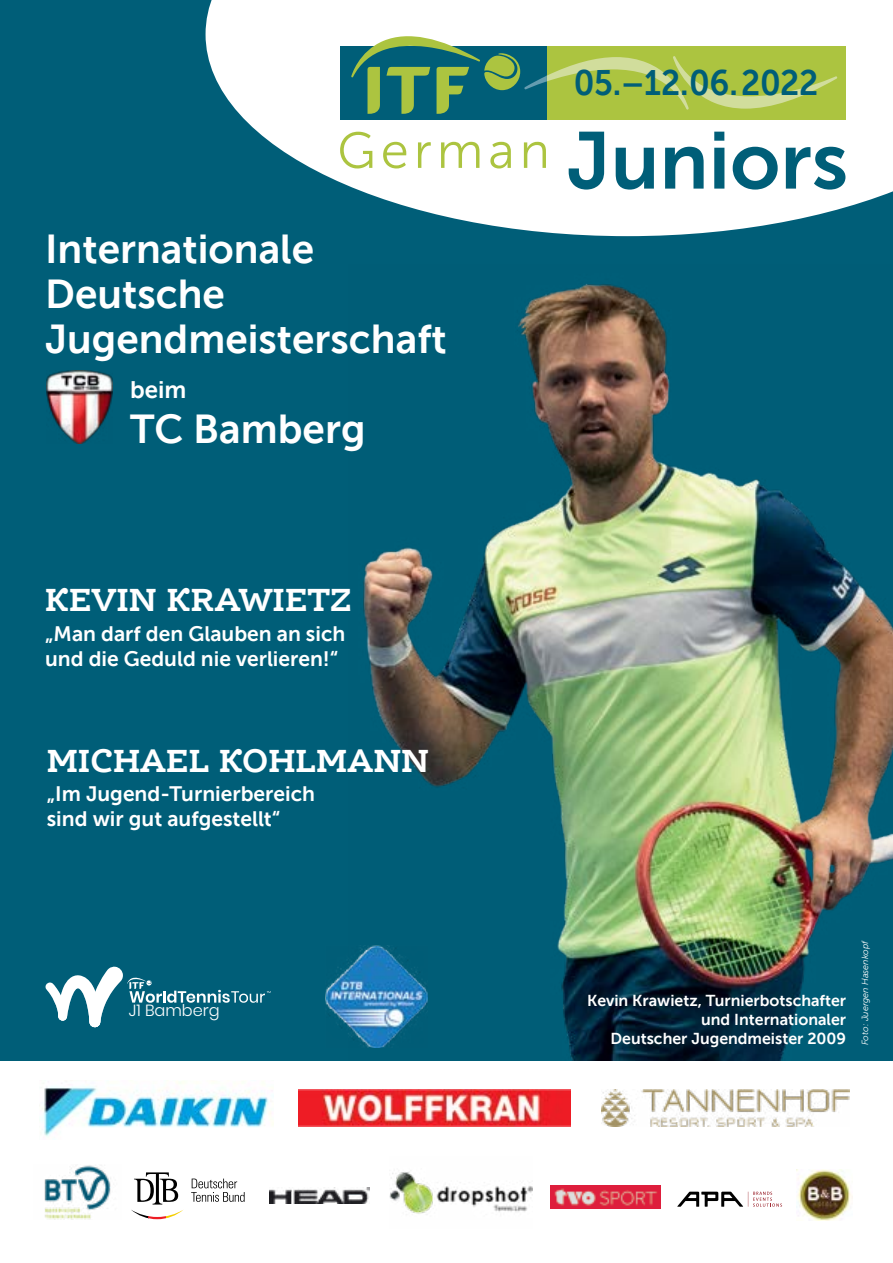
<style>
.page{position:relative;width:893px;height:1263px;background:#fff}
.page>*{position:absolute;margin:0;border:0;box-sizing:border-box;transform-origin:0 0}
.t1{font:80.25px "Museo Sans 700";color:#005e78}
.t2{font:40.5px/45px "Museo Sans 700";color:#fff}
.t3{font:35.55px "Museo Sans 700";letter-spacing:-.01em;color:#005e78;scale:.93 1}
.t4{font:700 34.5px "Ernestine Offc Pro";color:#fff;scale:.95 1}
.t5{font:24px "Museo Sans 700";color:#fff}
.t6{font:21px/25.2px "Museo Sans 700";color:#fff}
.t7{font:300 16.2px "Poppins";color:#fff}
.t8{font:15.9px/19px "Museo Sans 700";color:#fff;text-align:right}
.t9{font:italic 9px "Museo Sans 300";color:#fff}
</style>
<div class="page">
<div style="left:0;top:0;width:893px;height:1061px;background:#005e78"></div>
<img style="left:363px;top:284px;width:530px;height:777px">
<svg style="left:206px;top:0;width:687px;height:236px"></svg>
<div style="left:340px;top:46px;width:506px;height:73px;background:#acc440"></div>
<div style="left:340px;top:46px;width:207px;height:73px;background:#005e78"></div>
<svg style="left:351px;top:36px;width:486px;height:78px"></svg>
<img style="left:44px;top:1165px;width:67px;height:54px">
<svg style="left:134px;top:1172px;width:44px;height:32px"></svg>
<svg style="left:191px;top:1178px;width:54px;height:24px"></svg>
<svg style="left:131px;top:1210px;width:17px;height:8px"></svg>
<svg style="left:148px;top:1216px;width:18px;height:3px"></svg>
<svg style="left:166px;top:1210px;width:17px;height:9px"></svg>
<img style="left:270px;top:1188px;width:99px;height:15px">
<img style="left:42px;top:1081px;width:231px;height:56px">
<img style="left:389px;top:1172px;width:144px;height:42px">
<img style="left:47px;top:370px;width:66px;height:73px">
<img style="left:326px;top:947px;width:101px;height:101px">
<svg style="left:45px;top:966px;width:226px;height:62px"></svg>
<img style="left:299px;top:1090px;width:272px;height:36px">
<img style="left:602px;top:1089px;width:248px;height:37px">
<svg style="left:677px;top:1192px;width:105px;height:15px"></svg>
<img style="left:797px;top:1169px;width:55px;height:51px">
<img style="left:551px;top:1186px;width:110px;height:22px">
<h3 class="t3" style="left:574px;top:63px;width:264px">05.–12.06.2022</h3>
<h1 class="t1" style="left:337px;top:116px;width:512px"><sup>German</sup> Juniors</h1>
<h2 class="t2" style="left:45px;top:226px;width:403px">Internationale<br>Deutsche<br>Jugendmeisterschaft</h2>
<p class="t5" style="left:130px;top:376px;width:58px">beim</p>
<h2 class="t2" style="left:130px;top:406px;width:237px">TC Bamberg</h2>
<h3 class="t4" style="left:45px;top:577px;width:324px">KEVIN KRAWIETZ</h3>
<p class="t6" style="left:45px;top:621px;width:302px">„Man darf den Glauben an sich und die Geduld nie verlieren!“</p>
<h3 class="t4" style="left:47px;top:738px;width:404px">MICHAEL KOHLMANN</h3>
<p class="t6" style="left:47px;top:781px;width:270px">„Im Jugend-Turnierbereich sind wir gut aufgestellt“</p>
<p class="t7" style="left:129px;top:1001px;width:92px">J1 Bamberg</p>
<p class="t8" style="left:587px;top:991px;width:261px">Kevin Krawietz, Turnierbotschafter und Internationaler<br>Deutscher Jugendmeister 2009</p>
<p class="t9" style="left:860px;top:1045px;width:106px;rotate:-90deg">Foto: Juergen Hasenkopf</p>
</div>
